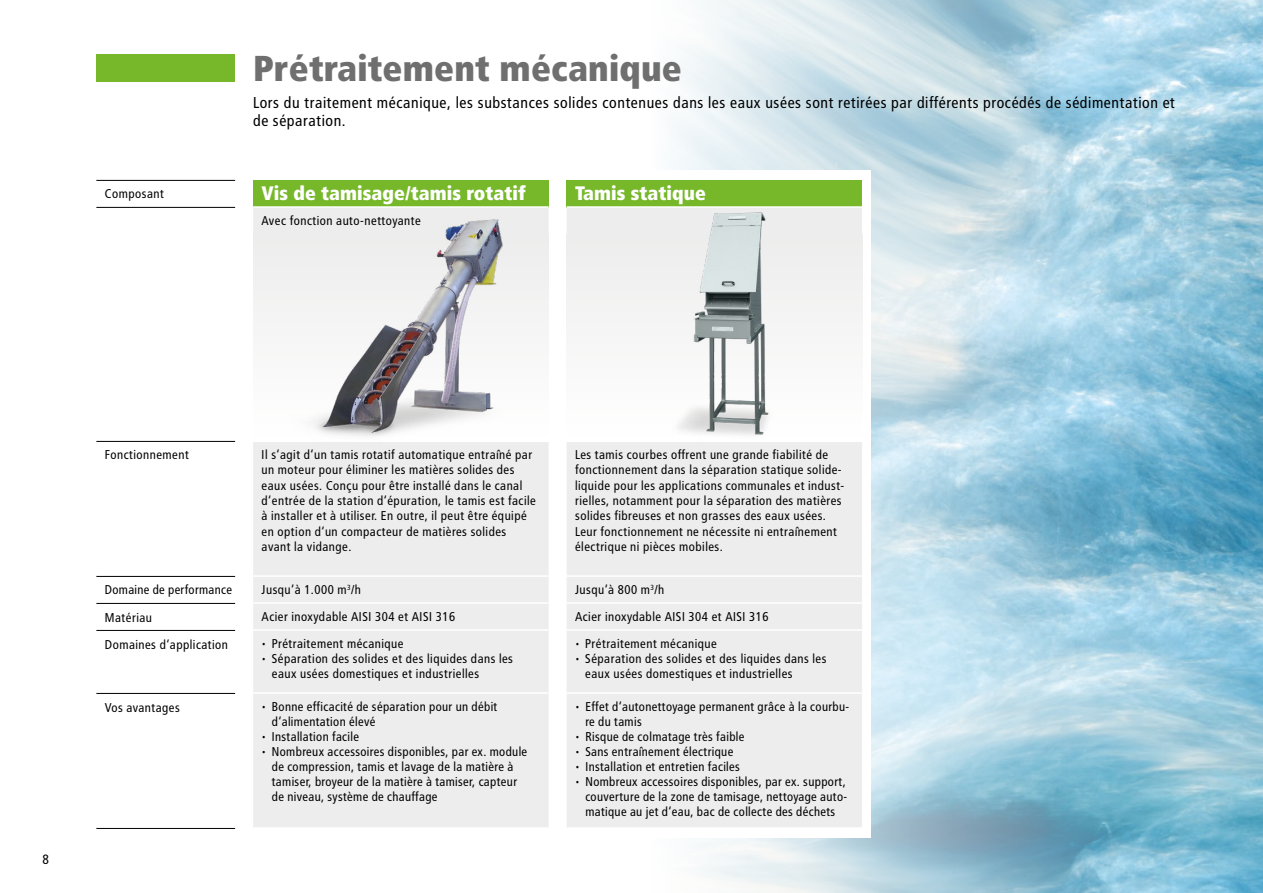
<style>
.page{position:relative;width:1263px;height:893px;background:#fff}
.page>*{position:absolute;margin:0;border:0;box-sizing:border-box;transform-origin:0 0}
.t1{font:36px "BVG Fett";color:#706f6f}
.t2{font:19.5px "BVG Fett";color:#fff}
.t3{font:15.75px/18px "BVG Normal";color:#000}
.t4{font:13.5px "BVG Normal";color:#000}
.t5{font:12.75px/15.3px "BVG Normal";color:#000}
</style>
<div class="page">
<img style="left:674px;top:0;width:589px;height:893px">
<div style="left:558px;top:170px;width:313px;height:667px;background:#fff"></div>
<div style="left:96px;top:54px;width:139px;height:27px;background:#76b82a"></div>
<hr style="left:96px;top:180px;width:139px;height:1px;background:#000">
<hr style="left:96px;top:207px;width:139px;height:1px;background:#000">
<hr style="left:96px;top:441px;width:139px;height:1px;background:#000">
<hr style="left:96px;top:576px;width:139px;height:1px;background:#000">
<hr style="left:96px;top:603px;width:139px;height:1px;background:#000">
<hr style="left:96px;top:630px;width:139px;height:1px;background:#000">
<hr style="left:96px;top:693px;width:139px;height:1px;background:#000">
<hr style="left:96px;top:828px;width:139px;height:1px;background:#000">
<div style="left:253px;top:180px;width:296px;height:27px;background:#76b82a"></div>
<div style="left:253px;top:208px;width:296px;height:619px;background:#ededed"></div>
<div style="left:253px;top:234px;width:296px;height:207px;background:#f6f6f6"></div>
<hr style="left:253px;top:440px;width:296px;height:2px;background:#fff">
<hr style="left:253px;top:575px;width:296px;height:2px;background:#fff">
<hr style="left:253px;top:602px;width:296px;height:2px;background:#fff">
<hr style="left:253px;top:629px;width:296px;height:2px;background:#fff">
<hr style="left:253px;top:692px;width:296px;height:2px;background:#fff">
<hr style="left:253px;top:206px;width:296px;height:2px;background:#fff">
<div style="left:567px;top:180px;width:295px;height:27px;background:#76b82a"></div>
<div style="left:567px;top:208px;width:295px;height:619px;background:#ededed"></div>
<div style="left:567px;top:234px;width:295px;height:207px;background:#f6f6f6"></div>
<hr style="left:567px;top:440px;width:295px;height:2px;background:#fff">
<hr style="left:567px;top:575px;width:295px;height:2px;background:#fff">
<hr style="left:567px;top:602px;width:295px;height:2px;background:#fff">
<hr style="left:567px;top:629px;width:295px;height:2px;background:#fff">
<hr style="left:567px;top:692px;width:295px;height:2px;background:#fff">
<hr style="left:567px;top:206px;width:295px;height:2px;background:#fff">
<img style="left:270px;top:210px;width:238px;height:236px">
<img style="left:656px;top:206px;width:139px;height:257px">
<p class="t5" style="left:105px;top:186px;width:61px">Composant</p>
<h1 class="t1" style="left:253px;top:46px;width:430px">Prétraitement mécanique</h1>
<p class="t3" style="left:253px;top:94px;width:924px">Lors du traitement mécanique, les substances solides contenues dans les eaux usées sont retirées par différents procédés de sédimentation et de séparation.</p>
<h2 class="t2" style="left:262px;top:182px;width:266px">Vis de tamisage/tamis rotatif</h2>
<p class="t5" style="left:262px;top:213px;width:161px">Avec fonction auto-nettoyante</p>
<h2 class="t2" style="left:575px;top:182px;width:132px">Tamis statique</h2>
<p class="t4" style="left:43px;top:851px;width:9px">8</p>
<p class="t5" style="left:105px;top:447px;width:86px">Fonctionnement</p>
<p class="t5" style="left:105px;top:577px;width:129px;line-height:27px">Domaine de performance<br>Matériau<br>Domaines d‘application</p>
<p class="t5" style="left:105px;top:699px;width:77px">Vos avantages</p>
<p class="t5" style="left:262px;top:447px;width:276px">Il s‘agit d‘un tamis rotatif automatique entraîné par un moteur pour éliminer les matières solides des eaux usées. Conçu pour être installé dans le canal d‘entrée de la station d‘épuration, le tamis est facile à installer et à utiliser. En outre, il peut être équipé en option d‘un compacteur de matières solides avant la vidange.</p>
<p class="t5" style="left:262px;top:576px;width:195px;line-height:27px">Jusqu‘à 1.000 m<sup>3</sup>/h<br>Acier inoxydable AISI 304 et AISI 316</p>
<p class="t5" style="left:262px;top:636px;width:144px">• Prétraitement mécanique</p>
<p class="t5" style="left:272px;top:651px;width:243px;text-indent:-10px">• Séparation des solides et des liquides dans les eaux usées domestiques et industrielles</p>
<p class="t5" style="left:272px;top:699px;width:228px;text-indent:-10px">• Bonne efficacité de séparation pour un débit d‘alimentation élevé</p>
<p class="t5" style="left:262px;top:729px;width:99px">• Installation facile</p>
<p class="t5" style="left:272px;top:744px;width:257px;text-indent:-10px">• Nombreux accessoires disponibles, par ex. module de compression, tamis et lavage de la matière à tamiser, broyeur de la matière à tamiser, capteur de niveau, système de chauffage</p>
<p class="t5" style="left:575px;top:447px;width:271px">Les tamis courbes offrent une grande fiabilité de fonctionnement dans la séparation statique solide&shy;liquide pour les applications communales et indust&shy;rielles, notamment pour la séparation des matières solides fibreuses et non grasses des eaux usées.<br>Leur fonctionnement ne nécessite ni entraînement électrique ni pièces mobiles.</p>
<p class="t5" style="left:575px;top:576px;width:195px;line-height:27px">Jusqu‘à 800 m<sup>3</sup>/h<br>Acier inoxydable AISI 304 et AISI 316</p>
<p class="t5" style="left:575px;top:636px;width:144px">• Prétraitement mécanique</p>
<p class="t5" style="left:585px;top:651px;width:243px;text-indent:-10px">• Séparation des solides et des liquides dans les eaux usées domestiques et industrielles</p>
<p class="t5" style="left:585px;top:699px;width:266px;text-indent:-10px">• Effet d‘autonettoyage permanent grâce à la courbu&shy;re du tamis</p>
<p class="t5" style="left:575px;top:729px;width:171px">• Risque de colmatage très faible</p>
<p class="t5" style="left:575px;top:744px;width:160px">• Sans entraînement électrique</p>
<p class="t5" style="left:575px;top:759px;width:167px">• Installation et entretien faciles</p>
<p class="t5" style="left:585px;top:774px;width:264px;text-indent:-10px">• Nombreux accessoires disponibles, par ex. support, couverture de la zone de tamisage, nettoyage auto&shy;matique au jet d‘eau, bac de collecte des déchets</p>
</div>
